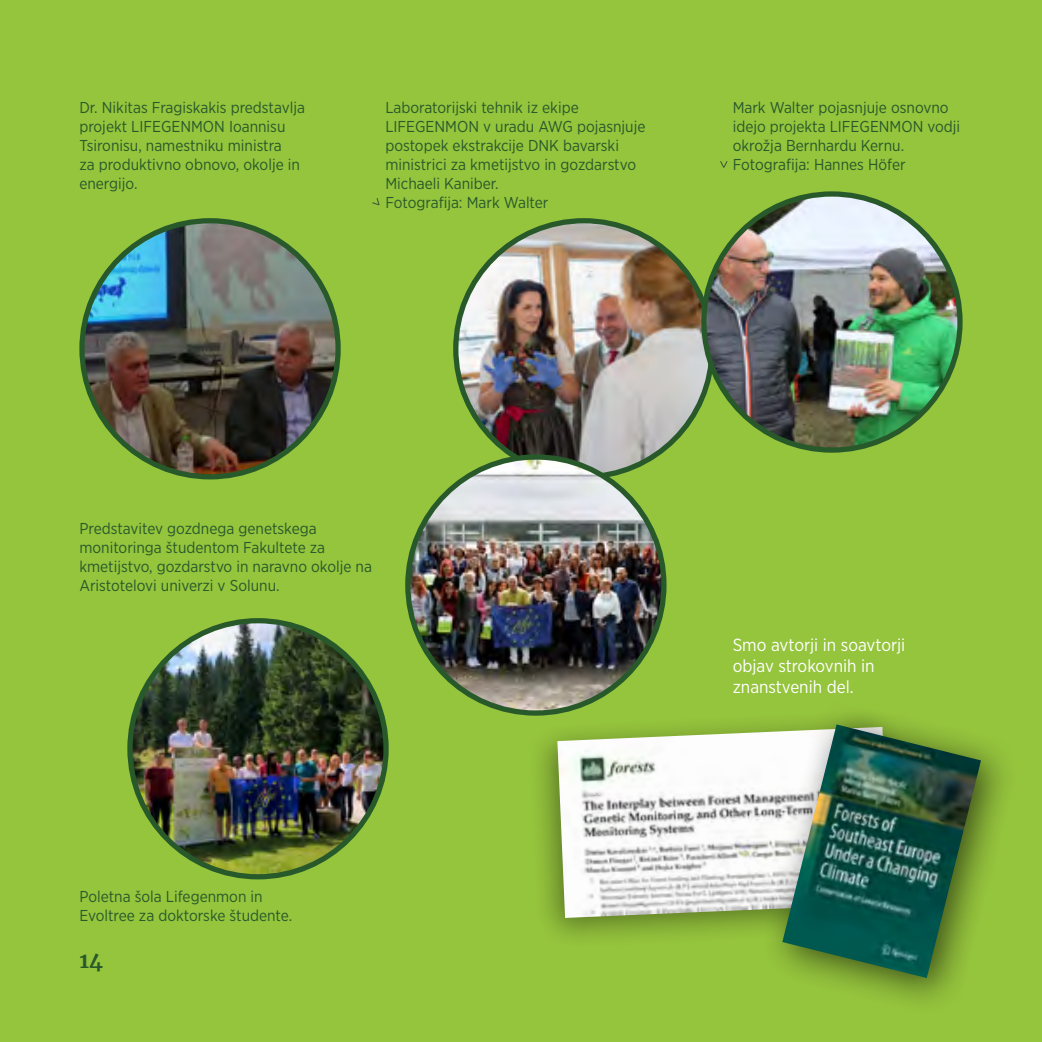
<style>
.page{position:relative;width:1042px;height:1042px;background:#95c43d}
.page>*{position:absolute;margin:0;border:0;box-sizing:border-box;transform-origin:0 0}
.t1{font:700 21px "Merriweather";color:#28592b}
.t2{font:17.5px/21px "Gotham Narrow";color:#fff}
.t3{font:15.75px/18.9px "Gotham Narrow";color:#28592b}
</style>
<div class="page">
<img style="left:456px;top:221px;width:256px;height:256px;border-radius:128px">
<img style="left:408px;top:459px;width:256px;height:254px">
<img style="left:704px;top:195px;width:256px;height:254px">
<img style="left:82px;top:221px;width:256px;height:256px;border-radius:128px">
<div style="left:528px;top:708px;width:383px;height:242px;background:#000;opacity:.4"></div>
<img style="left:557px;top:727px;width:202px;height:191px">
<div style="left:759px;top:701px;width:259px;height:313px;background:#000;opacity:.6"></div>
<img style="left:782px;top:724px;width:199px;height:254px">
<img style="left:130px;top:621px;width:256px;height:256px;border-radius:128px">
<svg style="left:720px;top:161px;width:7px;height:7px"></svg>
<svg style="left:372px;top:198px;width:8px;height:7px"></svg>
<p class="t3" style="left:79px;top:98px;width:227px">Dr. Nikitas Fragiskakis predstavlja projekt LIFEGENMON Ioannisu<br>Tsironisu, namestniku ministra<br>za produktivno obnovo, okolje in energijo.</p>
<p class="t3" style="left:385px;top:98px;width:262px">Laboratorijski tehnik iz ekipe<br>LIFEGENMON v uradu AWG pojasnjuje postopek ekstrakcije DNK bavarski ministrici za kmetijstvo in gozdarstvo<br>Michaeli Kaniber.<br>Fotografija: Mark Walter</p>
<p class="t3" style="left:733px;top:98px;width:229px">Mark Walter pojasnjuje osnovno idejo projekta LIFEGENMON vodji okrožja Bernhardu Kernu.<br>Fotografija: Hannes Höfer</p>
<p class="t3" style="left:79px;top:519px;width:294px">Predstavitev gozdnega genetskega monitoringa študentom Fakultete za kmetijstvo, gozdarstvo in naravno okolje na Aristotelovi univerzi v Solunu.</p>
<p class="t3" style="left:79px;top:886px;width:214px">Poletna šola Lifegenmon in<br>Evoltree za doktorske študente.</p>
<h1 class="t1" style="left:79px;top:946px;width:25px">14</h1>
<p class="t2" style="left:733px;top:634px;width:174px">Smo avtorji in soavtorji objav strokovnih in znanstvenih del.</p>
</div>
